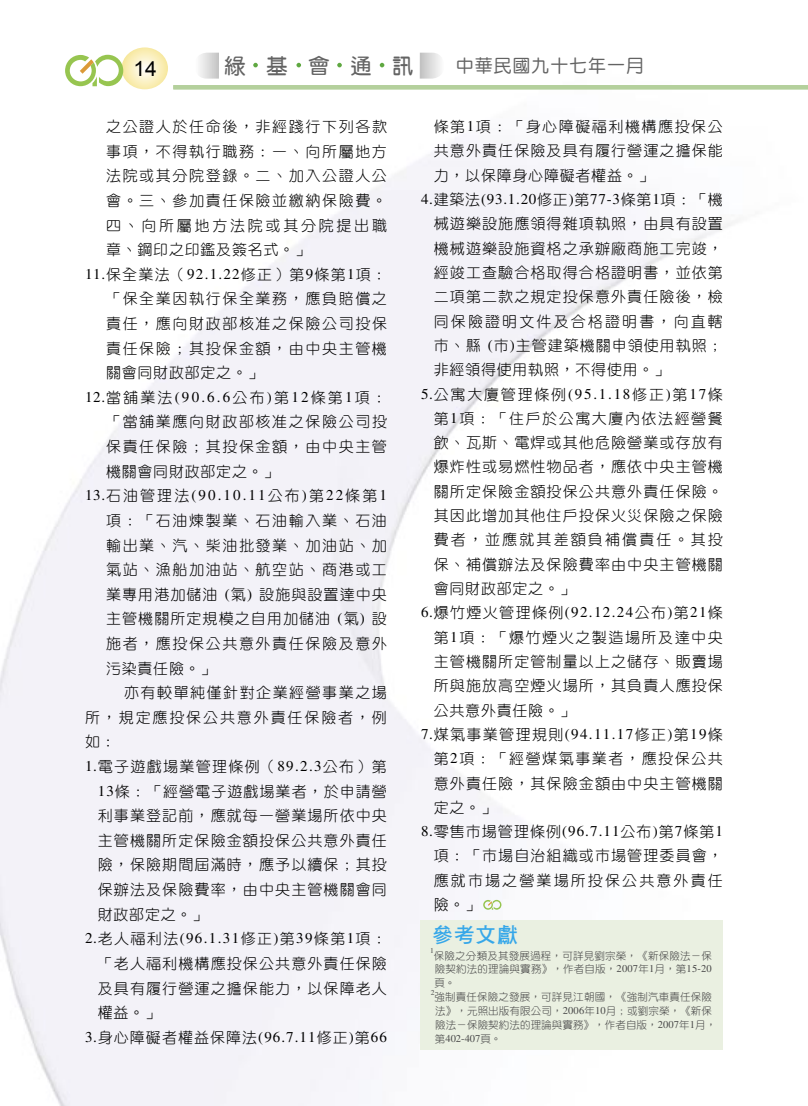
<style>
.page{position:relative;width:808px;height:1106px;background:#fff}
.page>*{position:absolute;margin:0;border:0;box-sizing:border-box;transform-origin:0 0}
.t1{font:21px "DF Yuan Bd HK BF";letter-spacing:1em;color:#636363}
.t2{font:21px "DF Hei Bd HK BF";color:#36a7e9}
.t3{font:21px "Arial";color:#000}
.t4{font:18px "DF Yuan Md HK BF";letter-spacing:.05em;color:#636363}
.t5{font:15px/24.6px "DF Yuan Light B5";letter-spacing:.075em;color:#000;text-align:justify}
.t6{font:15px "Times";color:#000}
.t7{font:10.5px/14px "DF Yuan Light B5";letter-spacing:.02em;color:#484848;text-align:justify}
.t8{font:7.5px "Times";color:#484848}
.s1{font-family:"Times"}
.s2{font-family:"DF Yuan Lt HK BF"}
.s3{font-family:"DF Yuan Light B5"}
</style>
<div class="page">
<svg style="left:122px;top:47px;width:46px;height:42px;background:#faf0c0"></svg>
<svg style="left:65px;top:55px;width:58px;height:31px"></svg>
<svg style="left:253px;top:63px;width:5px;height:4px"></svg>
<svg style="left:296px;top:63px;width:5px;height:4px"></svg>
<svg style="left:337px;top:63px;width:5px;height:4px"></svg>
<svg style="left:380px;top:63px;width:4px;height:4px"></svg>
<svg style="left:420px;top:53px;width:23px;height:26px"></svg>
<svg style="left:196px;top:53px;width:23px;height:26px"></svg>
<hr style="left:173px;top:85px;width:635px;height:4px;background:#b4d09c">
<svg style="left:483px;top:899px;width:18px;height:10px"></svg>
<div style="left:420px;top:919px;width:303px;height:130px;background:#eaf0e1"></div>
<p class="t3" style="left:133px;top:55px;width:25px">14</p>
<p class="t1" style="left:225px;top:55px;width:190px">綠基會通訊</p>
<p class="t4" style="left:456px;top:57px;width:190px">中華民國九十七年一月</p>
<p class="t5" style="left:106px;top:114px;width:282px">之公證人於任命後，非經踐行下列各款事項，不得執行職務：一、向所屬地方法院或其分院登錄。二、加入公證人公會。三、參加責任保險並繳納保險費。四、向所屬地方法院或其分院提出職章、鋼印之印鑑及簽名式。」</p>
<p class="t5" style="left:106px;top:262px;width:282px;text-indent:-21px"><span class="s1">11.</span> 保全業法（<span class="s1">92.1.22</span>修正）第<span class="s1">9</span>條第<span class="s1">1</span>項：「保全業因執行保全業務，應負賠償之責任，應向財政部核准之保險公司投保責任保險；其投保金額，由中央主管機關會同財政部定之。」</p>
<p class="t5" style="left:106px;top:385px;width:282px;text-indent:-21px"><span class="s1">12.</span> 當舖業法<span class="s1">(90.6.6</span>公布<span class="s1">)</span>第<span class="s1">12</span>條第<span class="s1">1</span>項：「當舖業應向財政部核准之保險公司投保責任保險；其投保金額，由中央主管機關會同財政部定之。」</p>
<p class="t5" style="left:106px;top:483px;width:282px;text-indent:-21px"><span class="s1">13.</span> 石油管理法<span class="s1">(90.10.11</span>公布<span class="s1">)</span>第<span class="s1">22</span>條第<span class="s1">1</span>項：「石油煉製業、石油輸入業、石油輸出業、汽、柴油批發業、加油站、加氣站、漁船加油站、航空站、商港或工業專用港加儲油 <span class="s1">(</span>氣<span class="s1">)</span> 設施與設置達中央主管機關所定規模之自用加儲油 <span class="s1">(</span>氣<span class="s1">)</span> 設施者，應投保公共意外責任保險及意外<span class="s2">污</span>染責任險。」</p>
<p class="t5" style="left:85px;top:680px;width:303px;text-indent:39px">亦有較單純僅針對企業經營事業之場所，規定應投保公共意外責任保險者，例如：</p>
<p class="t5" style="left:98px;top:754px;width:291px;text-indent:-13px"><span class="s1">1.</span> 電子遊戲場業管理條例（<span class="s1">89.2.3</span>公布）第<span class="s1">13</span>條：「經營電子遊戲場業者，於申請營利事業登記前，應就每一營業場所依中央主管機關所定保險金額投保公共意外責任險，保險期間屆滿時，應予以續保；其投保辦法及保險費率，由中央主管機關會同財政部定之。」</p>
<p class="t5" style="left:98px;top:926px;width:291px;text-indent:-13px"><span class="s1">2.</span> 老人福利法<span class="s1">(96.1.31</span>修正<span class="s1">)</span>第<span class="s1">39</span>條第<span class="s1">1</span>項：「老人福利機構應投保公共意外責任保險及具有履行營運之擔保能力，以保障老人權益。」</p>
<p class="t6" style="left:85px;top:1028px;width:303px">3. <span class="s3">身心障礙者權益保障法</span>(96.7.11<span class="s3">修正</span>)<span class="s3">第</span>66</p>
<p class="t5" style="left:434px;top:114px;width:291px">條第<span class="s1">1</span>項：「身心障礙福利機構應投保公共意外責任保險及具有履行營運之擔保能力，以保障身心障礙者權益。」</p>
<p class="t5" style="left:434px;top:187px;width:291px;text-indent:-13px"><span class="s1">4.</span> 建築法<span class="s1">(93.1.20</span>修正<span class="s1">)</span>第<span class="s1">77-3</span>條第<span class="s1">1</span>項：「機械遊樂設施應領得雜項執照，由具有設置機械遊樂設施資格之承辦廠商施工完竣，經竣工<span class="s2">查</span>驗合格取得合格證明書，並依第二項第二款之規定投保意外責任險後，檢同保險證明文件及合格證明書，向直轄市、縣 <span class="s1">(</span>市<span class="s1">)</span>主管建築機關申領使用執照；非經領得使用執照，不得使用。」</p>
<p class="t5" style="left:434px;top:382px;width:291px;text-indent:-13px"><span class="s1">5.</span> 公寓大廈管理條例<span class="s1">(95.1.18</span>修正<span class="s1">)</span>第<span class="s1">17</span>條第<span class="s1">1</span>項：「住戶於公寓大廈內依法經營餐飲、瓦斯、電<span class="s2">焊</span>或其他危險營業或存放有爆炸性或易燃性物品者，應依中央主管機關所定保險金額投保公共意外責任保險。其因此增加其他住戶投保火災保險之保險費者，並應就其差額負補償責任。其投保、補償辦法及保險費率由中央主管機關會同財政部定之。」</p>
<p class="t5" style="left:434px;top:600px;width:291px;text-indent:-13px"><span class="s1">6.</span> 爆竹煙火管理條例<span class="s1">(92.12.24</span>公布<span class="s1">)</span>第<span class="s1">21</span>條第<span class="s1">1</span>項：「爆竹煙火之製造場所及達中央主管機關所定管制量以上之儲存、販賣場所與施放高空煙火場所，其負責人應投保公共意外責任險。」</p>
<p class="t5" style="left:434px;top:722px;width:291px;text-indent:-13px"><span class="s1">7.</span> 煤氣事業管理規則<span class="s1">(94.11.17</span>修正<span class="s1">)</span>第<span class="s1">19</span>條第<span class="s1">2</span>項：「經營煤氣事業者，應投保公共意外責任險，其保險金額由中央主管機關定之。」</p>
<p class="t5" style="left:434px;top:819px;width:291px;text-indent:-13px"><span class="s1">8.</span> 零售市場管理條例<span class="s1">(96.7.11</span>公布<span class="s1">)</span>第<span class="s1">7</span>條第<span class="s1">1</span>項：「市場自治組織或市場管理委員會，應就市場之營業場所投保公共意外責任險。」</p>
<p class="t2" style="left:432px;top:923px;width:87px">參考文獻</p>
<p class="t8" style="left:430px;top:946px;width:5px">1</p>
<p class="t7" style="left:434px;top:948px;width:280px">保險之分類及其發展過程，可詳見劉宗榮，《新保險法－保險契約法的理論與實務》，作者自版，<span class="s1">2007</span>年<span class="s1">1</span>月，第<span class="s1">15-20</span>頁。</p>
<p class="t8" style="left:431px;top:988px;width:5px">2</p>
<p class="t7" style="left:434px;top:990px;width:283px;text-align:left">強制責任保險之發展，可詳見江朝國，《強制汽車責任保險法》，元照出版有限公司，<span class="s1">2006</span>年<span class="s1">10</span>月；或劉宗榮，《新保險法－保險契約法的理論與實務》，作者自版，<span class="s1">2007</span>年<span class="s1">1</span>月，第<span class="s1">402-407</span>頁。</p>
</div>
